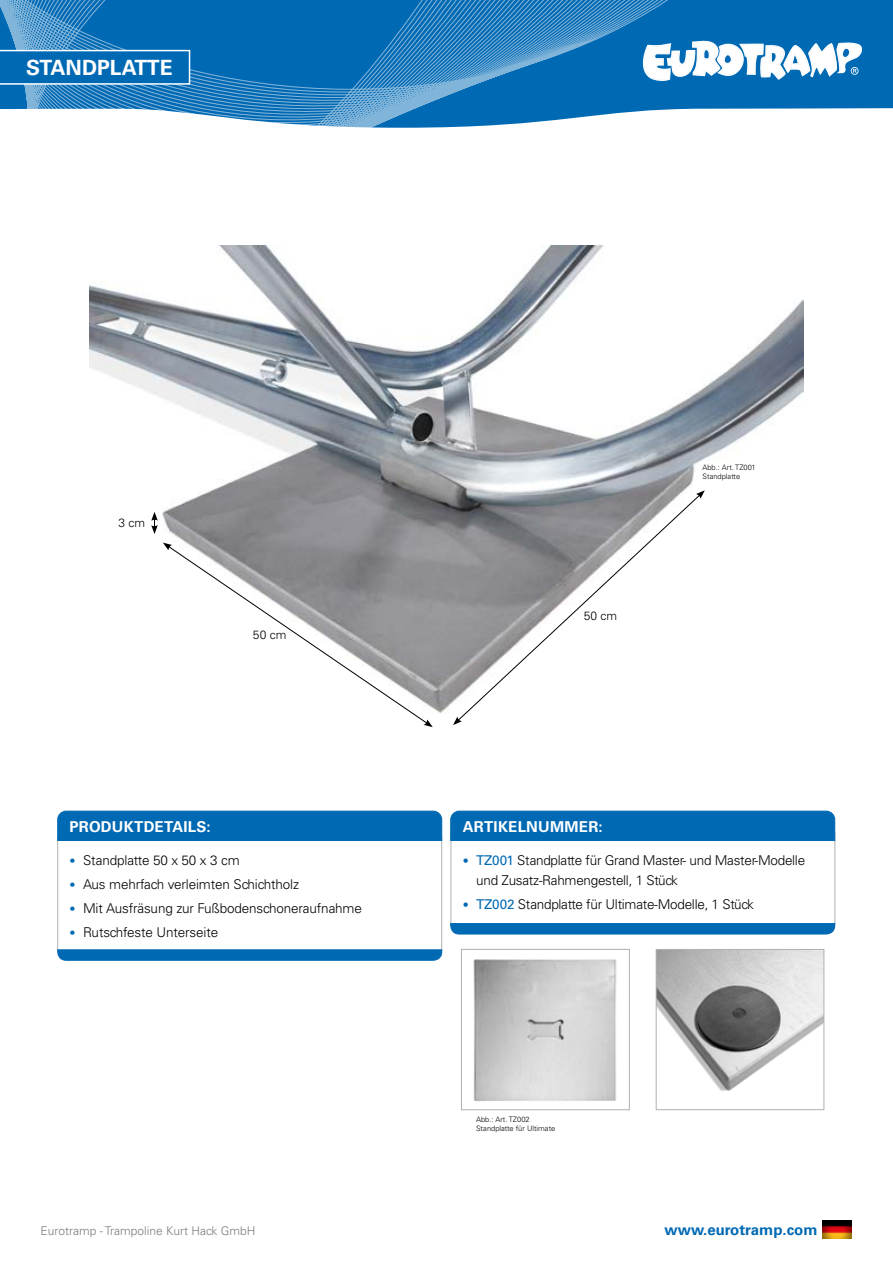
<style>
.page{position:relative;width:893px;height:1263px;background:#fff}
.page>*{position:absolute;margin:0;border:0;box-sizing:border-box;transform-origin:0 0}
.t1{font:700 21px "Univers LT Std";color:#fff}
.t2{font:700 15px "Univers LT Std";letter-spacing:.015em;color:#fff}
.t3{font:700 15px "Univers LT Std";color:#0069b4}
.t4{font:300 13.5px/19.5px "Univers LT Std";letter-spacing:-.02em;color:#000}
.t5{font:300 12px "Univers LT Std";color:#7c7b7b}
.t6{font:300 12px "Univers LT Std";color:#000}
.t7{font:300 7.5px/9px "Univers LT Std";color:#000}
.s1{font-size:12px;color:#0069b4}
.s2{font-weight:400;color:#0069b4}
</style>
<div class="page">
<div style="left:703px;top:0;width:190px;height:109px;background:#0069b4"></div>
<svg style="left:0;top:0;width:703px;height:128px;background:#3085c1"></svg>
<svg style="left:643px;top:38px;width:219px;height:43px"></svg>
<div style="left:57px;top:835px;width:385px;height:116px;background:#fff;border:1px solid #b0b0b0"></div>
<img style="left:823px;top:1221px;width:29px;height:17px">
<svg style="left:57px;top:810px;width:386px;height:31px;background:#066cb5"></svg>
<svg style="left:57px;top:949px;width:386px;height:12px;background:#0b6fb7"></svg>
<div style="left:451px;top:832px;width:384px;height:93px;background:#fff;border:1px solid #b0b0b0"></div>
<svg style="left:450px;top:922px;width:386px;height:13px;background:#1f7bbd"></svg>
<svg style="left:450px;top:810px;width:386px;height:31px;background:#066cb5"></svg>
<img style="left:90px;top:246px;width:713px;height:482px">
<svg style="left:151px;top:512px;width:7px;height:22px"></svg>
<svg style="left:168px;top:546px;width:260px;height:178px"></svg>
<svg style="left:163px;top:543px;width:9px;height:7px"></svg>
<svg style="left:424px;top:719px;width:9px;height:8px"></svg>
<svg style="left:457px;top:494px;width:243px;height:227px"></svg>
<svg style="left:453px;top:716px;width:9px;height:9px"></svg>
<svg style="left:696px;top:490px;width:9px;height:9px"></svg>
<svg style="left:0;top:50px;width:190px;height:35px;background:#1676ba"></svg>
<img style="left:658px;top:951px;width:164px;height:140px">
<div style="left:656px;top:949px;width:168px;height:161px;border:1px solid #b0b0b0"></div>
<img style="left:473px;top:959px;width:144px;height:143px">
<div style="left:461px;top:949px;width:169px;height:161px;border:1px solid #b0b0b0"></div>
<h1 class="t1" style="left:26px;top:55px;width:148px">STANDPLATTE</h1>
<p class="t6" style="left:119px;top:516px;width:28px">3 cm</p>
<p class="t6" style="left:253px;top:627px;width:35px">50 cm</p>
<p class="t6" style="left:584px;top:608px;width:35px">50 cm</p>
<p class="t7" style="left:702px;top:463px;width:55px">Abb.: Art. TZ001<br>Standplatte</p>
<p class="t2" style="left:70px;top:818px;width:143px">PRODUKTDETAILS:</p>
<p class="t2" style="left:463px;top:818px;width:141px">ARTIKELNUMMER:</p>
<p class="t4" style="left:476px;top:851px;width:330px;text-indent:-14px"><span class="s1">•</span> <span class="s2">TZ001</span> Standplatte für Grand Master- und Master-Modelle und Zusatz-Rahmengestell, 1 Stück</p>
<p class="t4" style="left:463px;top:894px;width:293px"><span class="s1">•</span> <span class="s2">TZ002</span> Standplatte für Ultimate-Modelle, 1 Stück</p>
<p class="t4" style="left:70px;top:851px;width:172px"><span class="s1">•</span> Standplatte 50 x 50 x 3 cm</p>
<p class="t4" style="left:70px;top:874px;width:231px"><span class="s1">•</span> Aus mehrfach verleimten Schichtholz</p>
<p class="t4" style="left:70px;top:898px;width:294px"><span class="s1">•</span> Mit Ausfräsung zur Fußbodenschoneraufnahme</p>
<p class="t4" style="left:70px;top:922px;width:150px"><span class="s1">•</span> Rutschfeste Unterseite</p>
<p class="t7" style="left:476px;top:1114px;width:81px">Abb.: Art. TZ002<br>Standplatte für Ultimate</p>
<p class="t5" style="left:40px;top:1223px;width:217px">Eurotramp - Trampoline Kurt Hack GmbH</p>
<p class="t3" style="left:664px;top:1221px;width:155px">www.eurotramp.com</p>
</div>
